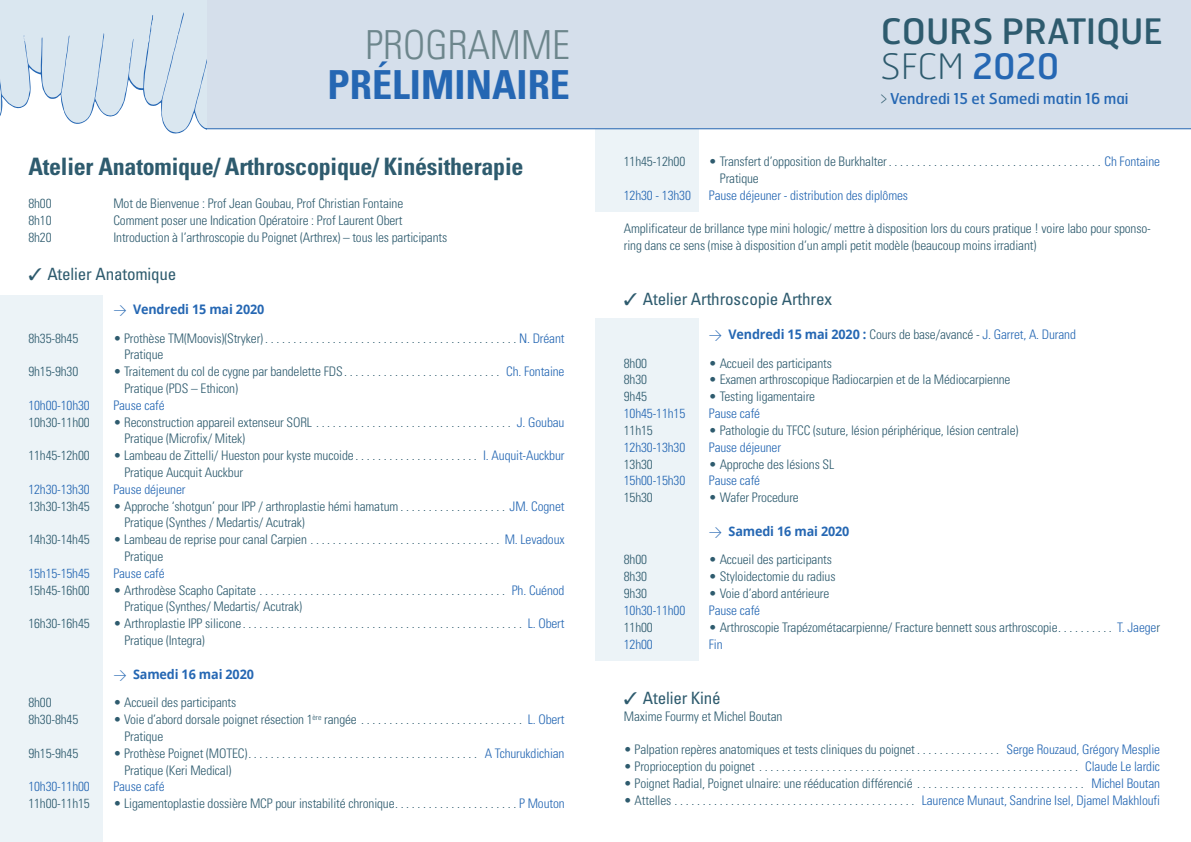
<style>
.page{position:relative;width:1191px;height:842px;background:#fff}
.page>*{position:absolute;margin:0;border:0;box-sizing:border-box;transform-origin:0 0}
.t1{font:700 condensed 40px "Univers";color:#2567b3}
.t2{font:300 condensed 40px "Univers";color:#6d868c}
.t3{font:35px/34.8px "Hermes";color:#2e5b6e}
.t4{font:700 condensed 24px "Univers";letter-spacing:-.01em;color:#2e5b6e}
.t5{font:condensed 16.9px "Univers";letter-spacing:-.01em;color:#2e5b6e}
.t6{font:15px "Hermes";color:#2567b3}
.t7{font:300 condensed 13.2px/16.8px "Univers";letter-spacing:-.01em;color:#2e5b6e}
.t8{font:300 condensed 13.2px "Univers";letter-spacing:-.01em;color:#2567b3}
.t9{font:700 13.2px "Open Sans";letter-spacing:-.01em;color:#2567b3;scale:.96 1}
.s1{font-family:"DIN";font-weight:300}
.s2{color:#2567b3}
.s3{font-weight:100}
.s4{font-family:"Open Sans";font-weight:300;font-size:20px;color:#2e5b6e}
.s5{font-family:"DIN";font-stretch:normal;color:#2567b3}
.s6{font-family:"Open Sans";font-weight:700;font-stretch:normal;color:#2567b3}
</style>
<div class="page">
<div style="left:0;top:295px;width:103px;height:547px;background:#ecf3f7"></div>
<div style="left:595px;top:318px;width:103px;height:342px;background:#ecf3f7"></div>
<div style="left:595px;top:128px;width:103px;height:84px;background:#ecf3f7"></div>
<div style="left:0;top:0;width:1191px;height:129px;background:#d5dfeb"></div>
<svg style="left:0;top:12px;width:206px;height:122px"></svg>
<hr style="left:206px;top:128px;width:985px;height:1px;background:#2567b3">
<h1 class="t2" style="left:365px;top:21px;width:206px">PROGRAMME</h1>
<h1 class="t1" style="left:327px;top:61px;width:244px">PRÉLIMINAIRE</h1>
<h3 class="t4" style="left:28px;top:151px;width:496px">Atelier Anatomique/ Arthroscopique/ Kinésitherapie</h3>
<p class="t7" style="left:28px;top:195px;width:25px">8h00</p>
<p class="t7" style="left:113px;top:195px;width:291px">Mot de Bienvenue : Prof Jean Goubau, Prof Christian Fontaine</p>
<p class="t7" style="left:28px;top:212px;width:25px">8h10</p>
<p class="t7" style="left:113px;top:212px;width:291px">Comment poser une Indication Opératoire : Prof Laurent Obert</p>
<p class="t7" style="left:28px;top:229px;width:25px">8h20</p>
<p class="t7" style="left:113px;top:229px;width:335px">Introduction à l’arthroscopie du Poignet (Arthrex) – tous les participants</p>
<p class="t5" style="left:28px;top:263px;width:150px">✓ Atelier Anatomique</p>
<p class="t9" style="left:113px;top:300px;width:159px"><span class="s1">&gt;</span> Vendredi 15 mai 2020</p>
<p class="t7" style="left:28px;top:329px;width:51px">8h35-8h45</p>
<p class="t7" style="left:124px;top:329px;width:442px;text-indent:-11px">• Prothèse TM(Moovis)(Stryker) . . . . . . . . . . . . . . . . . . . . . . . . . . . . . . . . . . . . . . . . . . . . <span class="s2">N. Dréant<br></span>Pratique</p>
<p class="t7" style="left:28px;top:363px;width:51px">9h15-9h30</p>
<p class="t7" style="left:124px;top:363px;width:442px;text-indent:-11px">• Traitement du col de cygne par bandelette FDS . . . . . . . . . . . . . . . . . . . . . . . . . . . . <span class="s2">Ch. Fontaine<br></span>Pratique (PDS – Ethicon)</p>
<p class="t8" style="left:28px;top:397px;width:63px">10h00-10h30</p>
<p class="t8" style="left:113px;top:397px;width:53px">Pause café</p>
<p class="t7" style="left:28px;top:413px;width:63px">10h30-11h00</p>
<p class="t7" style="left:124px;top:413px;width:442px;text-indent:-11px">• Reconstruction appareil extenseur SORL . . . . . . . . . . . . . . . . . . . . . . . . . . . . . . . . . . . <span class="s2">J. Goubau<br></span>Pratique (Microfix/ Mitek)</p>
<p class="t7" style="left:28px;top:447px;width:63px">11h45-12h00</p>
<p class="t7" style="left:124px;top:447px;width:442px;text-indent:-11px">• Lambeau de Zittelli/ Hueston pour kyste mucoide . . . . . . . . . . . . . . . . . . . . . . <span class="s2">I. Auquit-Auckbur<br></span>Pratique Aucquit Auckbur</p>
<p class="t8" style="left:28px;top:481px;width:63px">12h30-13h30</p>
<p class="t8" style="left:113px;top:481px;width:74px">Pause déjeuner</p>
<p class="t7" style="left:28px;top:497px;width:63px">13h30-13h45</p>
<p class="t7" style="left:124px;top:497px;width:442px;text-indent:-11px">• Approche ‘shotgun’ pour IPP / arthroplastie hémi hamatum . . . . . . . . . . . . . . . . . . . <span class="s2">JM. Cognet<br></span>Pratique (Synthes / Medartis/ Acutrak)</p>
<p class="t7" style="left:28px;top:531px;width:63px">14h30-14h45</p>
<p class="t7" style="left:124px;top:531px;width:442px;text-indent:-11px">• Lambeau de reprise pour canal Carpien . . . . . . . . . . . . . . . . . . . . . . . . . . . . . . . . . . <span class="s2">M. Levadoux<br></span>Pratique</p>
<p class="t8" style="left:28px;top:565px;width:63px">15h15-15h45</p>
<p class="t8" style="left:113px;top:565px;width:53px">Pause café</p>
<p class="t7" style="left:28px;top:582px;width:63px">15h45-16h00</p>
<p class="t7" style="left:124px;top:582px;width:442px;text-indent:-11px">• Arthrodèse Scapho Capitate . . . . . . . . . . . . . . . . . . . . . . . . . . . . . . . . . . . . . . . . . . . . <span class="s2">Ph. Cuénod<br></span>Pratique (Synthes/ Medartis/ Acutrak)</p>
<p class="t7" style="left:28px;top:615px;width:63px">16h30-16h45</p>
<p class="t7" style="left:124px;top:615px;width:442px;text-indent:-11px">• Arthroplastie IPP silicone . . . . . . . . . . . . . . . . . . . . . . . . . . . . . . . . . . . . . . . . . . . . . . . . . . <span class="s2">L. Obert<br></span>Pratique (Integra)</p>
<p class="t9" style="left:113px;top:664px;width:148px"><span class="s1">&gt;</span> Samedi 16 mai 2020</p>
<p class="t7" style="left:28px;top:694px;width:25px">8h00</p>
<p class="t7" style="left:113px;top:694px;width:124px">• Accueil des participants</p>
<p class="t7" style="left:28px;top:711px;width:51px">8h30-8h45</p>
<p class="t7" style="left:124px;top:711px;width:442px;text-indent:-11px">• Voie d’abord dorsale poignet résection 1<sup>ère</sup> rangée . . . . . . . . . . . . . . . . . . . . . . . . . . . . . <span class="s2">L. Obert<br></span>Pratique</p>
<p class="t7" style="left:28px;top:745px;width:51px">9h15-9h45</p>
<p class="t7" style="left:124px;top:745px;width:442px;text-indent:-11px">• Prothèse Poignet (MOTEC) . . . . . . . . . . . . . . . . . . . . . . . . . . . . . . . . . . . . . . . . . <span class="s2">A Tchurukdichian<br></span>Pratique (Keri Medical)</p>
<p class="t8" style="left:28px;top:779px;width:63px">10h30-11h00</p>
<p class="t8" style="left:113px;top:779px;width:53px">Pause café</p>
<p class="t7" style="left:28px;top:795px;width:63px">11h00-11h15</p>
<p class="t7" style="left:113px;top:795px;width:453px">• Ligamentoplastie dossière MCP pour instabilité chronique . . . . . . . . . . . . . . . . . . . . . <span class="s2">P Mouton</span></p>
<h2 class="t3" style="left:881px;top:13px;width:283px">COURS PRATIQUE<br><span class="s3">SFCM</span> <span class="s2">2020</span></h2>
<p class="t6" style="left:881px;top:89px;width:249px"><span class="s4">&gt;</span> Vendredi 15 et Samedi matin 16 mai</p>
<p class="t7" style="left:624px;top:153px;width:63px">11h45-12h00</p>
<p class="t7" style="left:720px;top:153px;width:442px;text-indent:-11px">• Transfert d’opposition de Burkhalter . . . . . . . . . . . . . . . . . . . . . . . . . . . . . . . . . . . . . . <span class="s2">Ch Fontaine<br></span>Pratique</p>
<p class="t8" style="left:624px;top:187px;width:69px">12h30 - 13h30</p>
<p class="t8" style="left:709px;top:187px;width:201px">Pause déjeuner - distribution des diplômes</p>
<p class="t7" style="left:624px;top:220px;width:528px">Amplificateur de brillance type mini hologic/ mettre à disposition lors du cours pratique ! voire labo pour sponso&shy;ring dans ce sens (mise à disposition d’un ampli petit modèle (beaucoup moins irradiant)</p>
<p class="t5" style="left:624px;top:288px;width:210px">✓ Atelier Arthroscopie Arthrex</p>
<p class="t7" style="left:709px;top:326px;width:368px"><span class="s5">&gt;</span> <span class="s6">Vendredi 15 mai 2020 :</span> Cours de base/avancé - <span class="s2">J. Garret, A. Durand</span></p>
<p class="t7" style="left:624px;top:355px;width:25px">8h00</p>
<p class="t7" style="left:709px;top:355px;width:124px">• Accueil des participants</p>
<p class="t7" style="left:624px;top:371px;width:25px">8h30</p>
<p class="t7" style="left:709px;top:371px;width:303px">• Examen arthroscopique Radiocarpien et de la Médiocarpienne</p>
<p class="t7" style="left:624px;top:388px;width:25px">9h45</p>
<p class="t7" style="left:709px;top:388px;width:108px">• Testing ligamentaire</p>
<p class="t8" style="left:624px;top:405px;width:63px">10h45-11h15</p>
<p class="t8" style="left:709px;top:405px;width:53px">Pause café</p>
<p class="t7" style="left:624px;top:422px;width:30px">11h15</p>
<p class="t7" style="left:709px;top:422px;width:311px">• Pathologie du TFCC (suture, lésion périphérique, lésion centrale)</p>
<p class="t8" style="left:624px;top:439px;width:63px">12h30-13h30</p>
<p class="t8" style="left:709px;top:439px;width:74px">Pause déjeuner</p>
<p class="t7" style="left:624px;top:455px;width:30px">13h30</p>
<p class="t7" style="left:709px;top:455px;width:127px">• Approche des lésions SL</p>
<p class="t8" style="left:624px;top:473px;width:63px">15h00-15h30</p>
<p class="t8" style="left:709px;top:473px;width:53px">Pause café</p>
<p class="t7" style="left:624px;top:489px;width:30px">15h30</p>
<p class="t7" style="left:709px;top:489px;width:91px">• Wafer Procedure</p>
<p class="t9" style="left:709px;top:522px;width:148px"><span class="s1">&gt;</span> Samedi 16 mai 2020</p>
<p class="t7" style="left:624px;top:551px;width:25px">8h00</p>
<p class="t7" style="left:709px;top:551px;width:124px">• Accueil des participants</p>
<p class="t7" style="left:624px;top:568px;width:25px">8h30</p>
<p class="t7" style="left:709px;top:568px;width:128px">• Styloidectomie du radius</p>
<p class="t7" style="left:624px;top:585px;width:25px">9h30</p>
<p class="t7" style="left:709px;top:585px;width:122px">• Voie d’abord antérieure</p>
<p class="t8" style="left:624px;top:602px;width:63px">10h30-11h00</p>
<p class="t8" style="left:709px;top:602px;width:53px">Pause café</p>
<p class="t7" style="left:624px;top:619px;width:30px">11h00</p>
<p class="t7" style="left:709px;top:619px;width:452px">• Arthroscopie Trapézométacarpienne/ Fracture bennett sous arthroscopie . . . . . . . . . . <span class="s2">T. Jaege</span>r</p>
<p class="t8" style="left:624px;top:636px;width:30px">12h00</p>
<p class="t8" style="left:709px;top:636px;width:15px">Fin</p>
<p class="t5" style="left:624px;top:687px;width:98px">✓ Atelier Kiné</p>
<p class="t7" style="left:624px;top:707px;width:160px">Maxime Fourmy et Michel Boutan</p>
<p class="t7" style="left:624px;top:741px;width:538px">• Palpation repères anatomiques et tests cliniques du poignet . . . . . . . . . . . . . . . <span class="s2">Serge Rouzaud, Grégory Mesplie</span></p>
<p class="t7" style="left:624px;top:758px;width:538px">• Proprioception du poignet . . . . . . . . . . . . . . . . . . . . . . . . . . . . . . . . . . . . . . . . . . . . . . . . . . . . . . . . . <span class="s2">Claude Le lardic</span></p>
<p class="t7" style="left:624px;top:775px;width:538px">• Poignet Radial, Poignet ulnaire: une rééducation différencié . . . . . . . . . . . . . . . . . . . . . . . . . . . . . . <span class="s2">Michel Boutan</span></p>
<p class="t7" style="left:624px;top:791px;width:538px">• Attelles . . . . . . . . . . . . . . . . . . . . . . . . . . . . . . . . . . . . . . . . . . . <span class="s2">Laurence Munaut, Sandrine Isel, Djamel Makhloufi</span></p>
</div>
